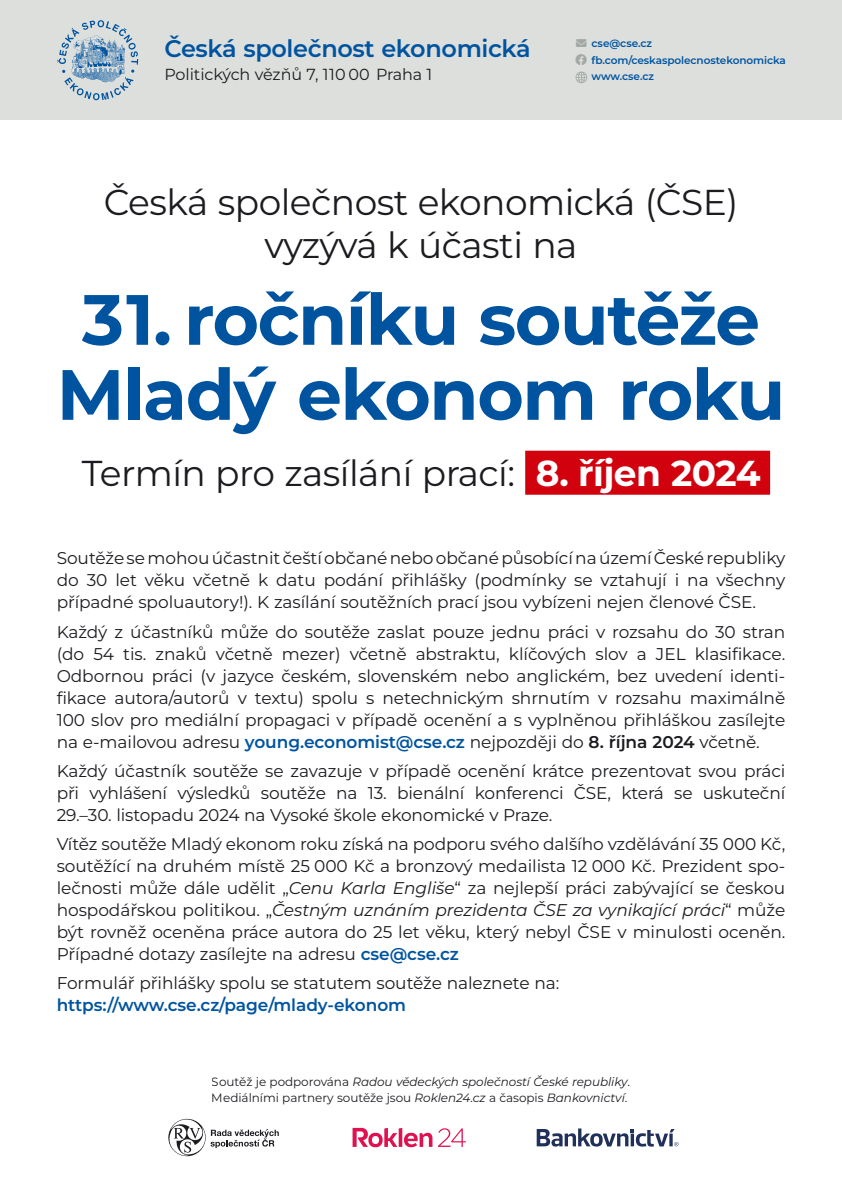
<style>
.page{position:relative;width:842px;height:1191px;background:#fff}
.page>*{position:absolute;margin:0;border:0;box-sizing:border-box;transform-origin:0 0}
.Body_Text{font:700 71px "Montserrat";letter-spacing:-.02em;color:#00549f}
.t1{font:36px/43.2px "Montserrat";letter-spacing:-.015em;color:#1b1c20;text-align:center}
.t2{font:600 24px "Montserrat";letter-spacing:-.015em;color:#00549f}
.Body_Text-2{font:17px/22px "Montserrat";letter-spacing:-.005em;color:#1b1c20;text-align:justify}
.Body_Text-3{font:600 17px "Montserrat";letter-spacing:-.005em;color:#00549f}
.t3{font:16px "Montserrat";letter-spacing:-.005em;color:#1b1c20}
.t4{font:italic 12px/16px "Montserrat";letter-spacing:-.005em;color:#1b1c20}
.Body_Text-4{font:600 10.5px "Montserrat";letter-spacing:-.01em;color:#00549f}
.s1{color:#a3a8a4}
.s2{font-weight:700;color:#fff}
.s3{font-weight:600;color:#00549f}
.s4{font-weight:600}
.s5{font-style:italic}
.s6{font-style:normal}
</style>
<div class="page">
<div style="left:0;top:0;width:842px;height:119px;background:#dddfdd"></div>
<div style="left:525px;top:451px;width:245px;height:44px;background:#d1010e"></div>
<svg style="left:576px;top:72px;width:11px;height:11px"></svg>
<svg style="left:57px;top:20px;width:81px;height:80px"></svg>
<svg style="left:537px;top:1128px;width:141px;height:18px"></svg>
<svg style="left:168px;top:1118px;width:111px;height:38px"></svg>
<svg style="left:353px;top:1127px;width:79px;height:20px"></svg>
<svg style="left:438px;top:1128px;width:28px;height:19px"></svg>
<p class="t2" style="left:164px;top:31px;width:368px">Česká společnost ekonomická</p>
<p class="t3" style="left:164px;top:64px;width:269px">Politických vězňů 7, 110 00 Praha 1</p>
<p class="Body_Text-4" style="left:576px;top:36px;width:77px"><span class="s1">✉</span> cse@cse.cz</p>
<p class="Body_Text-4" style="left:592px;top:52px;width:196px">fb.com/ceskaspolecnostekonomicka</p>
<p class="Body_Text-4" style="left:592px;top:69px;width:64px">www.cse.cz</p>
<p class="t1" style="left:104px;top:179px;width:636px">Česká společnost ekonomická (ČSE) vyzývá k účasti na</p>
<p class="Body_Text" style="left:82px;top:268px;width:680px">31. ročníku soutěže</p>
<p class="Body_Text" style="left:57px;top:343px;width:730px">Mladý ekonom roku</p>
<p class="t1" style="left:82px;top:450px;width:680px">Termín pro zasílání prací: <span class="s2">8. říjen 2024</span></p>
<p class="Body_Text-2" style="left:57px;top:547px;width:730px">Soutěže se mohou účastnit čeští občané nebo občané působící na území České republiky do 30 let věku včetně k datu podání přihlášky (podmínky se vztahují i na všechny případné spoluautory!). K zasílání soutěžních prací jsou vybízeni nejen členové ČSE.</p>
<p class="Body_Text-2" style="left:57px;top:620px;width:730px">Každý z účastníků může do soutěže zaslat pouze jednu práci v rozsahu do 30 stran (do 54 tis. znaků včetně mezer) včetně abstraktu, klíčových slov a JEL klasifikace.<br>Odbornou práci (v jazyce českém, slovenském nebo anglickém, bez uvedení identi&shy;fikace autora/autorů v textu) spolu s netechnickým shrnutím v rozsahu maximálně 100 slov pro mediální propagaci v případě ocenění a s vyplněnou přihláškou zasílejte na -e-mailovou adresu <span class="s3">young.economist@cse.cz</span> nejpozději do <span class="s4">8. října 2024</span> včetně.</p>
<p class="Body_Text-2" style="left:57px;top:759px;width:730px">Každý účastník soutěže se zavazuje v případě ocenění krátce prezentovat svou práci při vyhlášení výsledků soutěže na 13. bienální konferenci ČSE, která se uskuteční 29.–30. listopadu 2024 na Vysoké škole ekonomické v Praze.</p>
<p class="Body_Text-2" style="left:57px;top:832px;width:730px">Vítěz soutěže Mladý ekonom roku získá na podporu svého dalšího vzdělávání 35 000 Kč, soutěžící na druhém místě 25 000 Kč a bronzový medailista 12 000 Kč. Prezident spo&shy;lečnosti může dále udělit „<span class="s5">Cenu Karla Engliše</span>“ za nejlepší práci zabývající se českou hospodářskou politikou. „<span class="s5">Čestným uznáním prezidenta ČSE za vynikající práci</span>“ může být rovněž oceněna práce autora do 25 let věku, který nebyl ČSE v minulosti oceněn.<br>Případné dotazy zasílejte na adresu <span class="s3">cse@cse.cz</span></p>
<p class="Body_Text-2" style="left:57px;top:971px;width:504px">Formulář přihlášky spolu se statutem soutěže naleznete na:</p>
<p class="Body_Text-3" style="left:57px;top:992px;width:351px">https://www.cse.cz/page/mlady-ekonom</p>
<p class="t4" style="left:212px;top:1073px;width:420px"><span class="s6">Soutěž je podporována</span> Radou vědeckých společností České republiky<span class="s6">.<br>Mediálními partnery soutěže jsou</span> Roklen24.cz <span class="s6">a časopis</span> Bankovnictví<span class="s6">.</span></p>
</div>
